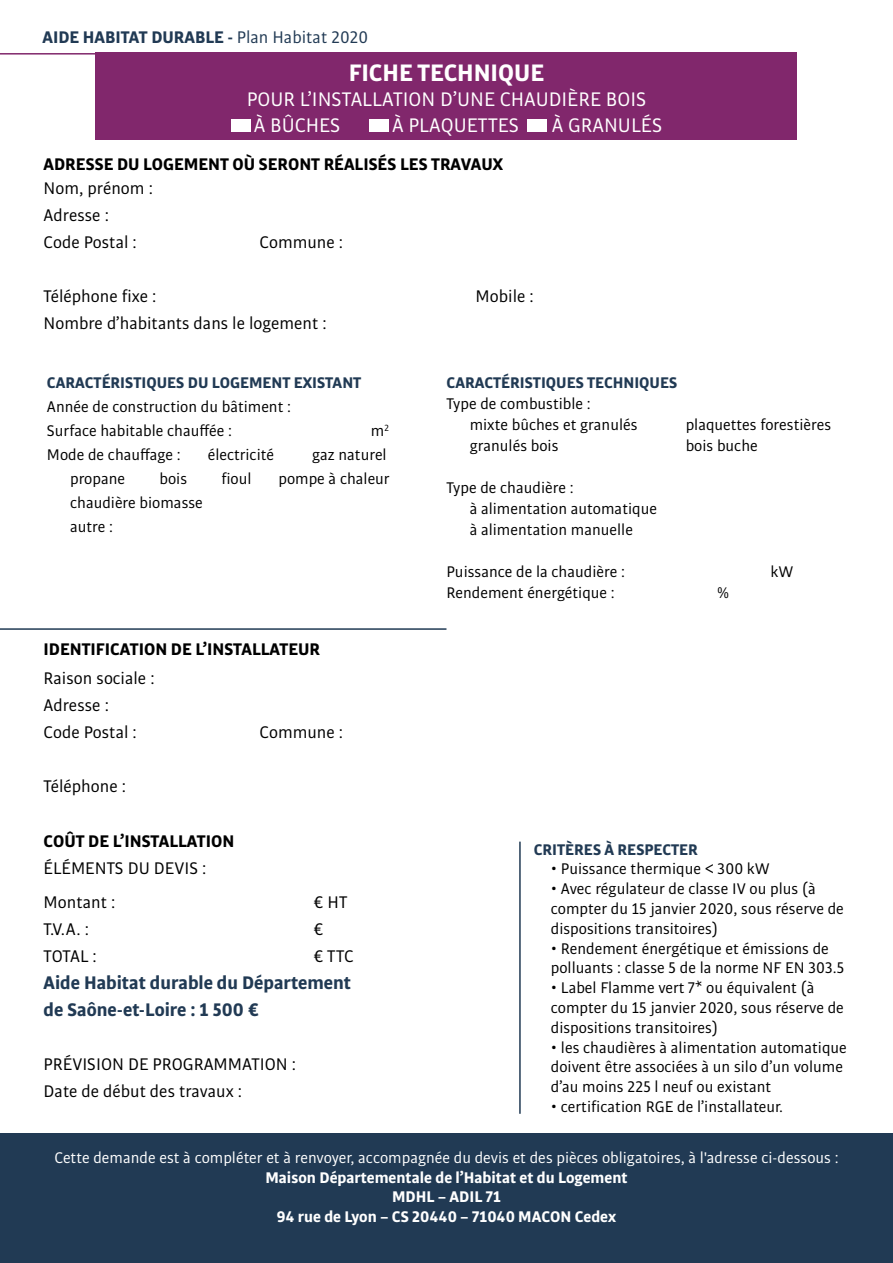
<style>
.page{position:relative;width:893px;height:1263px;background:#fff}
.page>*{position:absolute;margin:0;border:0;box-sizing:border-box;transform-origin:0 0}
.t1{font:700 25.5px "Bulo";color:#fff}
.t2{font:21px/25.2px "Bulo";color:#fff}
.t3{font:700 19.5px/27px "Bulo";color:#213a54}
.t4{font:18px/27px "Bulo";color:#000}
.t5{font:700 18px "Bulo";color:#000}
.t6{font:700 18px "Bulo";color:#213a54}
.t7{font:16.5px/19.8px "Bulo";color:#000}
.t8{font:16.5px "Bulo";color:#fff}
.t9{font:700 16.5px/19.8px "Bulo";color:#fff;text-align:center}
.t10{font:700 16.5px "Bulo";color:#213a54}
.s1{font-weight:400}
</style>
<div class="page">
<div style="left:96px;top:52px;width:701px;height:88px;background:#81276c"></div>
<hr style="left:0;top:53px;width:255px;height:2px;background:#81276c">
<hr style="left:0;top:628px;width:446px;height:2px;background:#213a54">
<hr style="left:519px;top:842px;width:2px;height:272px;background:#213a54">
<div style="left:0;top:1134px;width:893px;height:129px;background:#213a54"></div>
<div style="left:232px;top:119px;width:19px;height:12px;background:#fff"></div>
<div style="left:370px;top:119px;width:19px;height:12px;background:#fff"></div>
<div style="left:528px;top:119px;width:19px;height:12px;background:#fff"></div>
<p class="t6" style="left:42px;top:25px;width:327px">AIDE HABITAT DURABLE - <span class="s1">Plan Habitat 2020</span></p>
<h1 class="t1" style="left:349px;top:56px;width:197px">FICHE TECHNIQUE</h1>
<p class="t2" style="left:254px;top:86px;width:394px;text-indent:-7px">POUR L’INSTALLATION D’UNE CHAUDIÈRE BOIS<br>À BÛCHES</p>
<p class="t2" style="left:392px;top:112px;width:129px">À PLAQUETTES</p>
<p class="t2" style="left:552px;top:112px;width:112px">À GRANULÉS</p>
<p class="t5" style="left:44px;top:152px;width:461px">ADRESSE DU LOGEMENT OÙ SERONT RÉALISÉS LES TRAVAUX</p>
<p class="t4" style="left:44px;top:174px;width:111px">Nom, prénom :<br>Adresse :<br>Code Postal :</p>
<p class="t4" style="left:260px;top:228px;width:85px">Commune :</p>
<p class="t4" style="left:44px;top:282px;width:114px">Téléphone fixe :</p>
<p class="t4" style="left:476px;top:282px;width:60px">Mobile :</p>
<p class="t4" style="left:44px;top:309px;width:284px">Nombre d’habitants dans le logement :</p>
<p class="t10" style="left:47px;top:372px;width:316px">CARACTÉRISTIQUES DU LOGEMENT EXISTANT</p>
<p class="t7" style="left:47px;top:394px;width:246px;line-height:24px">Année de construction du bâtiment :<br>Surface habitable chauffée :</p>
<p class="t7" style="left:371px;top:420px;width:20px">m<sup>2</sup></p>
<p class="t10" style="left:446px;top:372px;width:232px">CARACTÉRISTIQUES TECHNIQUES</p>
<p class="t7" style="left:470px;top:393px;width:169px;line-height:21px;text-indent:-23px">Type de combustible :<br>mixte bûches et granulés</p>
<p class="t7" style="left:686px;top:414px;width:147px">plaquettes forestières</p>
<p class="t7" style="left:47px;top:444px;width:135px">Mode de chauffage :</p>
<p class="t7" style="left:208px;top:444px;width:68px">électricité</p>
<p class="t7" style="left:312px;top:444px;width:76px">gaz naturel</p>
<p class="t7" style="left:70px;top:468px;width:56px">propane</p>
<p class="t7" style="left:159px;top:468px;width:29px">bois</p>
<p class="t7" style="left:221px;top:468px;width:32px">fioul</p>
<p class="t7" style="left:278px;top:468px;width:113px">pompe à chaleur</p>
<p class="t7" style="left:70px;top:490px;width:134px;line-height:24px">chaudière biomasse autre :</p>
<p class="t5" style="left:44px;top:637px;width:278px">IDENTIFICATION DE L’INSTALLATEUR</p>
<p class="t4" style="left:44px;top:664px;width:112px">Raison sociale :<br>Adresse :<br>Code Postal :</p>
<p class="t4" style="left:44px;top:772px;width:84px">Téléphone :</p>
<p class="t4" style="left:260px;top:718px;width:85px">Commune :</p>
<p class="t7" style="left:470px;top:435px;width:90px">granulés bois</p>
<p class="t7" style="left:686px;top:435px;width:74px">bois buche</p>
<p class="t7" style="left:470px;top:477px;width:189px;line-height:21px;text-indent:-23px">Type de chaudière :<br>à alimentation automatique à alimentation manuelle</p>
<p class="t7" style="left:446px;top:561px;width:180px">Puissance de la chaudière :</p>
<p class="t7" style="left:770px;top:561px;width:24px">kW</p>
<p class="t7" style="left:446px;top:582px;width:170px">Rendement énergétique :</p>
<p class="t7" style="left:716px;top:582px;width:15px">%</p>
<p class="t5" style="left:44px;top:830px;width:192px">COÛT DE L’INSTALLATION</p>
<p class="t4" style="left:44px;top:855px;width:164px">ÉLÉMENTS DU DEVIS :</p>
<p class="t10" style="left:534px;top:838px;width:165px">CRITÈRES À RESPECTER</p>
<p class="t7" style="left:551px;top:859px;width:221px">• Puissance thermique &lt; 300 kW</p>
<p class="t7" style="left:551px;top:879px;width:294px">• Avec régulateur de classe IV ou plus (à compter du 15 janvier 2020, sous réserve de dispositions transitoires)</p>
<p class="t7" style="left:551px;top:938px;width:295px">• Rendement énergétique et émissions de polluants : classe 5 de la norme NF EN 303.5</p>
<p class="t7" style="left:551px;top:978px;width:294px">• Label Flamme vert 7* ou équivalent (à compter du 15 janvier 2020, sous réserve de dispositions transitoires)</p>
<p class="t7" style="left:551px;top:1037px;width:297px">• les chaudières à alimentation automatique doivent être associées à un silo d’un volume d’au moins 225 l neuf ou existant</p>
<p class="t7" style="left:551px;top:1096px;width:234px">• certification RGE de l’installateur.</p>
<p class="t8" style="left:54px;top:1147px;width:786px">Cette demande est à compléter et à renvoyer, accompagnée du devis et des pièces obligatoires, à l'adresse ci-dessous :</p>
<p class="t9" style="left:265px;top:1167px;width:364px">Maison Départementale de l’Habitat et du Logement<br>MDHL – ADIL 71<br>94 rue de Lyon – CS 20440 – 71040 MACON Cedex</p>
<p class="t4" style="left:44px;top:888px;width:73px">Montant :</p>
<p class="t4" style="left:314px;top:888px;width:35px">€ HT</p>
<p class="t4" style="left:44px;top:915px;width:47px">T.V.A. :</p>
<p class="t4" style="left:314px;top:915px;width:11px">€</p>
<p class="t4" style="left:44px;top:942px;width:55px">TOTAL :</p>
<p class="t4" style="left:314px;top:942px;width:41px">€ TTC</p>
<p class="t3" style="left:44px;top:968px;width:309px">Aide Habitat durable du Département de Saône-et-Loire : 1 500 €</p>
<p class="t4" style="left:44px;top:1050px;width:254px">PRÉVISION DE PROGRAMMATION :<br>Date de début des travaux :</p>
</div>
